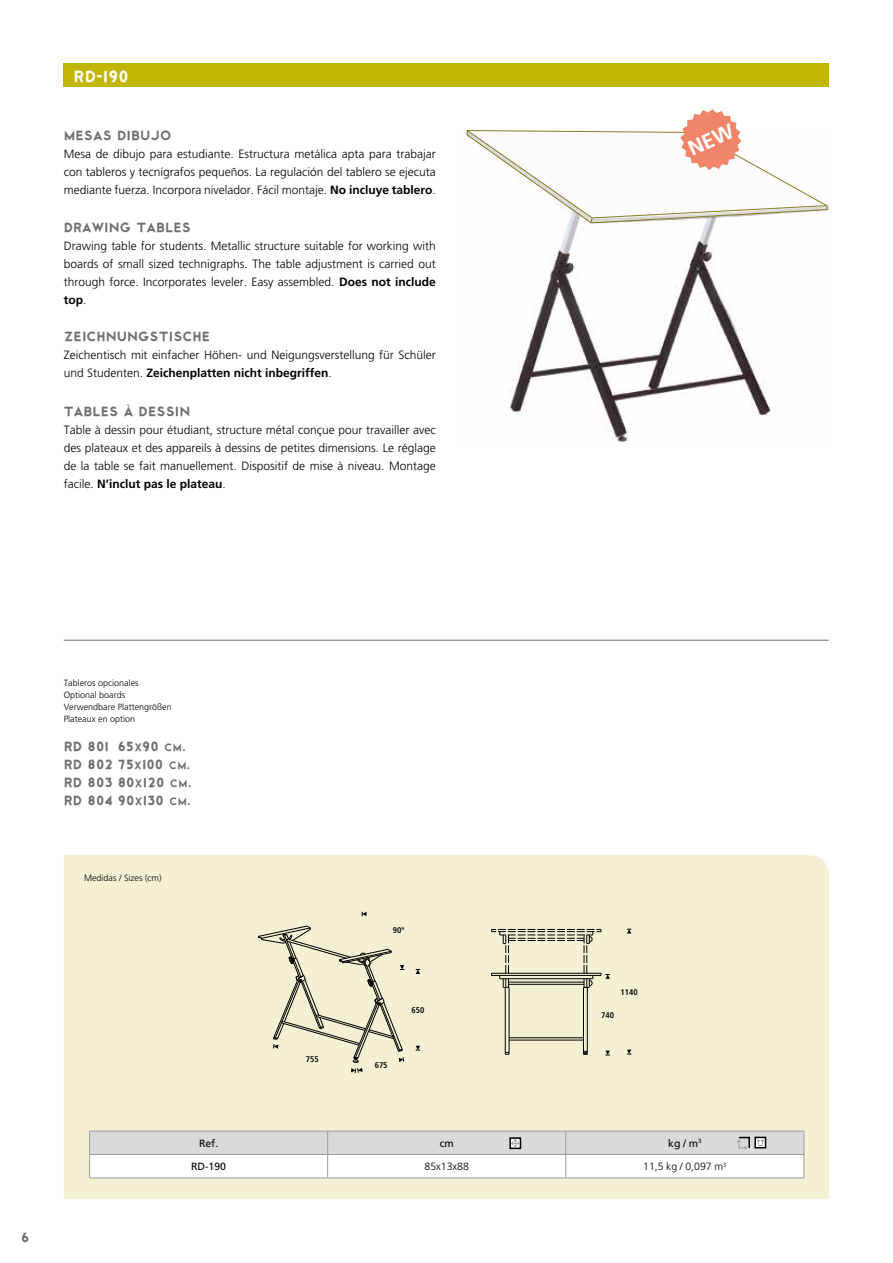
<style>
.page{position:relative;width:893px;height:1263px;background:#fff}
.page>*{position:absolute;margin:0;border:0;box-sizing:border-box;transform-origin:0 0}
.t1{font:16.5px "Cityof";color:#fff}
.t2{font:13.5px/18px "Cityof";color:#706f6f}
.t3{font:300 12px/18px "Frutiger";color:#000;text-align:justify}
.t4{font:300 10.5px "Frutiger";color:#000}
.t5{font:10.5px "Frutiger";color:#000}
.t6{font:300 9px/12px "Frutiger";color:#000}
.t7{font:700 condensed 8.25px "Frutiger";color:#000}
.s1{font-weight:700}
</style>
<div class="page">
<div style="left:64px;top:855px;width:765px;height:344px;background:#f4f0d3"></div>
<div style="left:64px;top:64px;width:765px;height:23px;background:#c2b600"></div>
<hr style="left:64px;top:640px;width:765px;height:1px;background:#706f6f">
<img style="left:508px;top:206px;width:321px;height:236px">
<svg style="left:416px;top:1046px;width:4px;height:5px"></svg>
<svg style="left:416px;top:969px;width:4px;height:5px"></svg>
<svg style="left:362px;top:912px;width:4px;height:4px"></svg>
<svg style="left:258px;top:925px;width:146px;height:148px;background:#dddabf"></svg>
<svg style="left:605px;top:1051px;width:5px;height:5px"></svg>
<hr style="left:509px;top:1040px;width:74px;height:1px;background:#000">
<hr style="left:505px;top:987px;width:1px;height:65px;background:#000">
<hr style="left:509px;top:987px;width:1px;height:65px;background:#000">
<hr style="left:587px;top:987px;width:1px;height:66px;background:#000">
<hr style="left:583px;top:987px;width:1px;height:66px;background:#000">
<svg style="left:491px;top:929px;width:119px;height:59px;background:#cecab2"></svg>
<hr style="left:509px;top:1037px;width:74px;height:1px;background:#000">
<svg style="left:505px;top:1052px;width:5px;height:3px"></svg>
<svg style="left:583px;top:1051px;width:5px;height:4px"></svg>
<svg style="left:627px;top:1050px;width:4px;height:5px"></svg>
<svg style="left:627px;top:929px;width:4px;height:4px"></svg>
<svg style="left:89px;top:1131px;width:715px;height:47px"></svg>
<svg style="left:466px;top:109px;width:362px;height:115px"></svg>
<h1 class="t1" style="left:74px;top:68px;width:57px">RD-190</h1>
<p class="t2" style="left:64px;top:126px;width:109px">MESAS DIBUJO</p>
<p class="t3" style="left:64px;top:145px;width:374px">Mesa de dibujo para estudiante. Estructura metálica apta para trabajar con tableros y tecnígrafos pequeños. La regulación del tablero se ejecuta mediante fuerza. Incorpora nivelador. Fácil montaje. <span class="s1">No incluye tablero</span>.</p>
<p class="t2" style="left:64px;top:218px;width:129px">DRAWING TABLES</p>
<p class="t3" style="left:64px;top:237px;width:374px">Drawing table for students. Metallic structure suitable for working with boards of small sized technigraphs. The table adjustment is carried out through force. Incorporates leveler. Easy assembled. <span class="s1">Does not include top</span>.</p>
<p class="t2" style="left:64px;top:327px;width:148px">ZEICHNUNGSTISCHE</p>
<p class="t3" style="left:64px;top:346px;width:374px">Zeichentisch mit einfacher Höhen- und Neigungsverstellung für Schüler und Studenten. <span class="s1">Zeichenplatten nicht inbegriffen</span>.</p>
<p class="t2" style="left:64px;top:402px;width:128px">TABLES À DESSIN</p>
<p class="t3" style="left:64px;top:421px;width:374px">Table à dessin pour étudiant, structure métal conçue pour travailler avec des plateaux et des appareils à dessins de petites dimensions. Le réglage de la table se fait manuellement. Dispositif de mise à niveau. Montage facile. <span class="s1">N’inclut pas le plateau</span>.</p>
<p class="t2" style="left:21px;top:1228px;width:10px">6</p>
<p class="t6" style="left:64px;top:677px;width:110px">Tableros opcionales<br>Optional boards<br>Verwendbare Plattengrößen<br>Plateaux en option</p>
<p class="t2" style="left:64px;top:737px;width:129px">RD 801 65x90 cm.<br>RD 802 75x100 cm.<br>RD 803 80x120 cm.<br>RD 804 90x130 cm.</p>
<p class="t6" style="left:84px;top:872px;width:79px">Medidas / Sizes (cm)</p>
<p class="t7" style="left:306px;top:1054px;width:14px">755</p>
<p class="t7" style="left:393px;top:925px;width:13px">90º</p>
<p class="t7" style="left:375px;top:1060px;width:14px">675</p>
<p class="t7" style="left:411px;top:1005px;width:14px">650</p>
<p class="t7" style="left:621px;top:987px;width:19px">1140</p>
<p class="t7" style="left:601px;top:1010px;width:14px">740</p>
<p class="t5" style="left:199px;top:1137px;width:21px">Ref.</p>
<p class="t5" style="left:440px;top:1137px;width:15px">cm</p>
<p class="t5" style="left:668px;top:1137px;width:35px">kg / m<sup>3</sup></p>
<p class="t5" style="left:191px;top:1160px;width:37px">RD-190</p>
<p class="t4" style="left:425px;top:1160px;width:46px">85x13x88</p>
<p class="t4" style="left:643px;top:1160px;width:85px">11,5 kg / 0,097 m<sup>3</sup></p>
</div>
